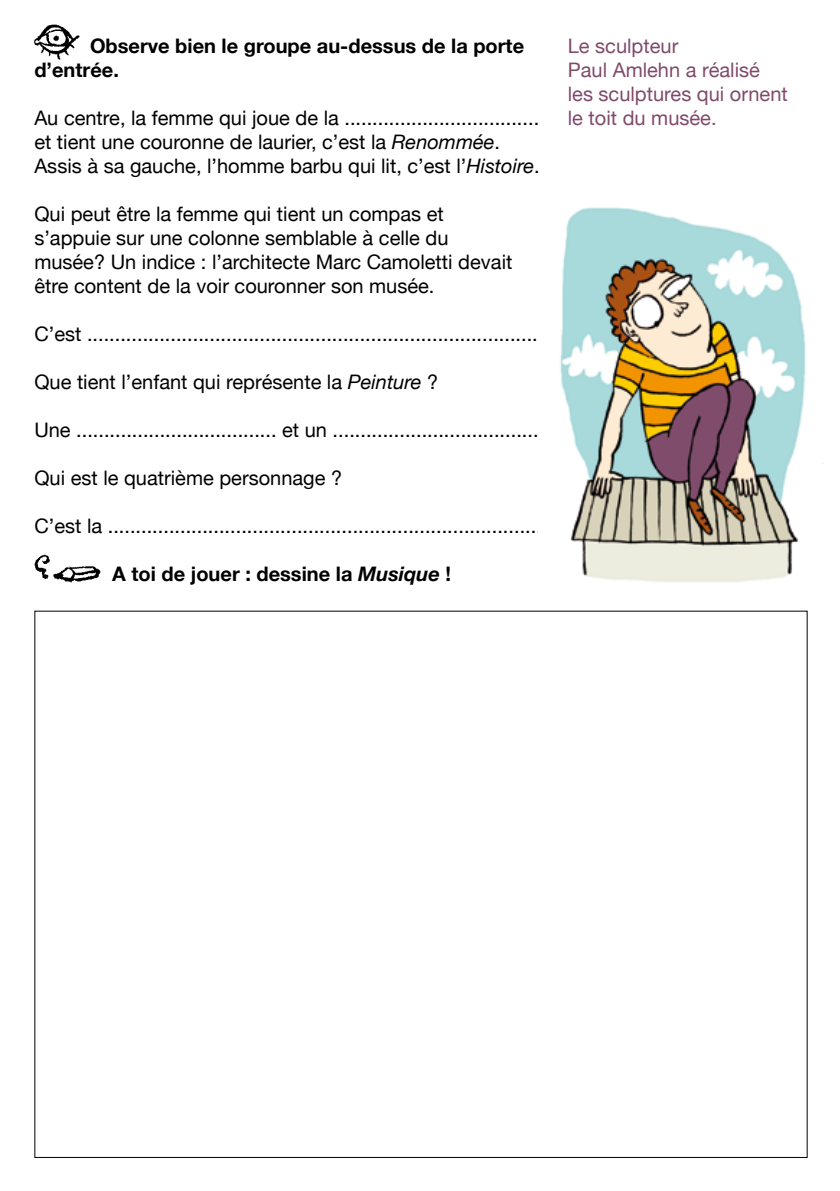
<style>
.page{position:relative;width:840px;height:1191px;background:#fff}
.page>*{position:absolute;margin:0;border:0;box-sizing:border-box;transform-origin:0 0}
.t1{font:20px/24px "Helvetica Neue";color:#000}
.t2{font:700 20px/24px "Helvetica Neue";color:#000}
.t3{font:20px/24px "Helvetica Neue";color:#804a6b}
.s1{font-style:italic}
</style>
<div class="page">
<img style="left:560px;top:207px;width:263px;height:375px">
<img style="left:33px;top:24px;width:47px;height:36px">
<img style="left:34px;top:554px;width:67px;height:29px">
<p class="t2" style="left:34px;top:34px;width:491px;text-indent:56px">Observe bien le groupe au-dessus de la porte d’entrée.</p>
<p class="t1" style="left:34px;top:106px;width:506px">Au centre, la femme qui joue de la ................................... et tient une couronne de laurier, c’est la <span class="s1">Renommée</span>.<br>Assis à sa gauche, l’homme barbu qui lit, c’est l’<span class="s1">Histoire</span>.</p>
<p class="t1" style="left:34px;top:202px;width:479px">Qui peut être la femme qui tient un compas et s’appuie sur une colonne semblable à celle du musée? Un indice : l’architecte Marc Camoletti devait être content de la voir couronner son musée.</p>
<p class="t1" style="left:34px;top:322px;width:504px">C’est .................................................................................</p>
<p class="t1" style="left:34px;top:370px;width:405px">Que tient l’enfant qui représente la <span class="s1">Peinture</span> ?</p>
<p class="t1" style="left:34px;top:418px;width:505px">Une .................................... et un .....................................</p>
<p class="t1" style="left:34px;top:466px;width:309px">Qui est le quatrième personnage ?</p>
<p class="t1" style="left:34px;top:514px;width:509px">C’est la ..............................................................................</p>
<p class="t2" style="left:112px;top:562px;width:340px">A toi de jouer : dessine la <span class="s1">Musique</span> !</p>
<p class="t3" style="left:567px;top:33px;width:221px">Le sculpteur<br>Paul Amlehn a réalisé les sculptures qui ornent le toit du musée.</p>
</div>
